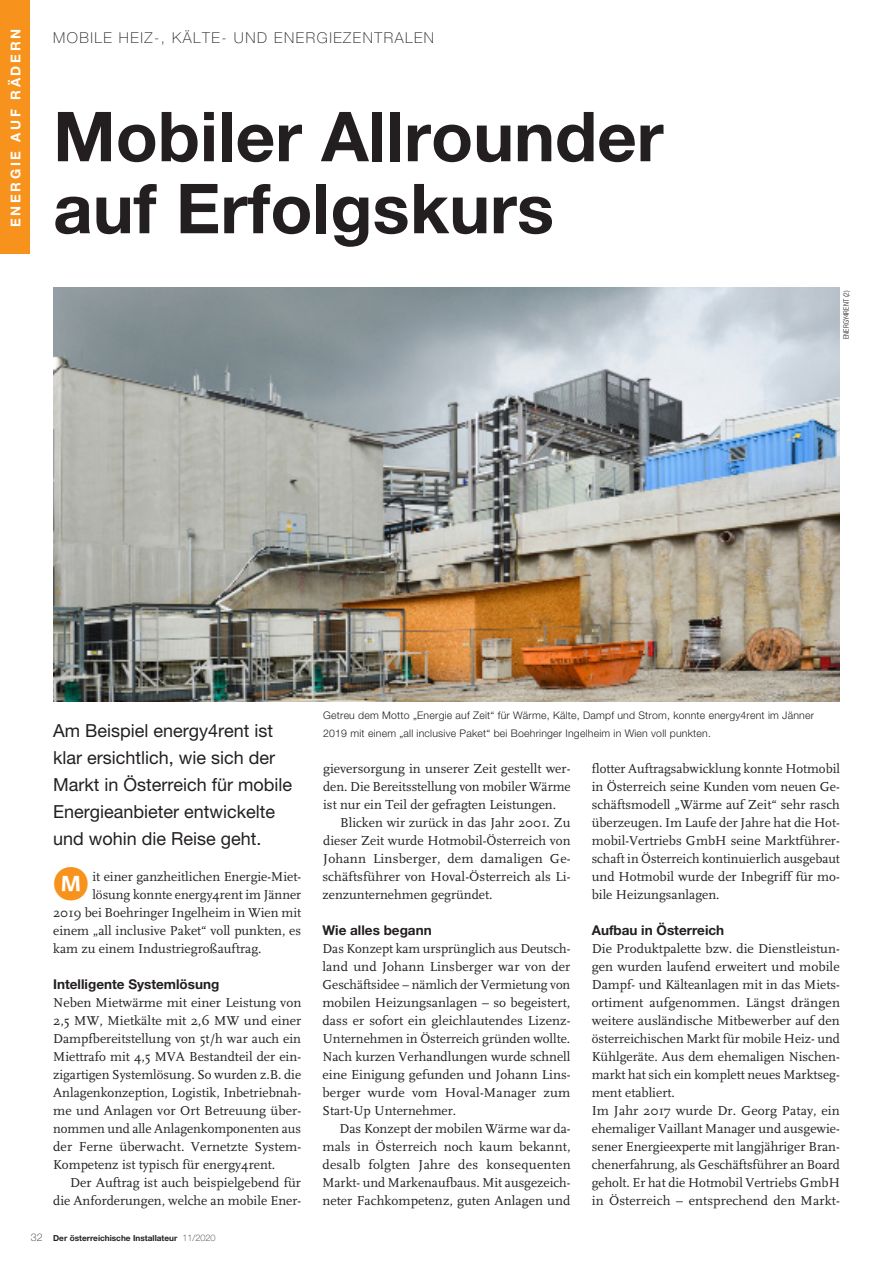
<style>
.page{position:relative;width:893px;height:1263px;background:#fff}
.page>*{position:absolute;margin:0;border:0;box-sizing:border-box;transform-origin:0 0}
.t1{font:700 69px "Helvetica Neue LT Std";color:#231f20}
._03__Fließtext__Ini{font:35.55px "Whitney Index Black Round Bd";color:#f7931d}
._02_Vorspann{font:18px/27px "Helvetica Neue LT Std";color:#231f20}
._10_Ressortzeile{font:100 15px "Helvetica Neue LT Std";letter-spacing:.1em;color:#231f20}
._03_Fließtext{font:13.5px/18px "FF Scala";color:#231f20;text-align:justify}
._03_01_Fließtext_mit{font:13.5px/18px "FF Scala";color:#231f20;text-align:justify}
._03__Fließtext__Ini-2{font:13.5px "FF Scala";color:#231f20}
._04_Zwischenüberschr{font:700 13.5px "Helvetica Neue LT Std";color:#231f20}
.HAUPTTHEMA_BALKEN{font:700 13.5px "Helvetica Neue LT Std";letter-spacing:.2em;color:#fff}
._04_Bildunterschrift{font:300 10.5px/18px "Helvetica Neue LT Std";letter-spacing:.02em;color:#231f20}
.t2{font:700 8.25px "Helvetica Neue LT Std";color:#231f20}
._15_Fotocredit{font:300 condensed 7.5px "Helvetica Neue LT Std";color:#231f20}
.s1{font-weight:100;font-size:10.5px}
.s2{font-weight:100;font-size:9px}
</style>
<div class="page">
<img style="left:53px;top:287px;width:787px;height:414px">
<div style="left:0;top:0;width:30px;height:254px;background:#f7931d"></div>
<p class="HAUPTTHEMA_BALKEN" style="left:7px;top:227px;width:200px;rotate:-90deg">ENERGIE AUF RÄDERN</p>
<p class="_10_Ressortzeile" style="left:53px;top:29px;width:382px">MOBILE HEIZ-, KÄLTE- UND ENERGIEZENTRALEN</p>
<h1 class="t1" style="left:53px;top:94px;width:612px">Mobiler Allrounder</h1>
<h1 class="t1" style="left:53px;top:166px;width:502px">auf Erfolgskurs</h1>
<p class="_15_Fotocredit" style="left:842px;top:339px;width:50px;rotate:-90deg">ENERGY4RENT (2)</p>
<p class="_02_Vorspann" style="left:53px;top:717px;width:241px">Am Beispiel energy4rent ist klar ersichtlich, wie sich der<br>Markt in Österreich für mobile<br>Energieanbieter entwickelte und wohin die Reise geht.</p>
<p class="_03__Fließtext__Ini" style="left:53px;top:867px;width:37px">M</p>
<p class="_03__Fließtext__Ini-2" style="left:92px;top:869px;width:210px">it einer ganzheitlichen Energie-Miet-</p>
<p class="_03__Fließtext__Ini-2" style="left:92px;top:887px;width:210px">lösung konnte energy4rent im Jänner</p>
<p class="_03__Fließtext__Ini-2" style="left:53px;top:905px;width:250px">2019 bei Boehringer Ingelheim in Wien mit</p>
<p class="_03__Fließtext__Ini-2" style="left:53px;top:923px;width:250px">einem „all inclusive Paket“ voll punkten, es</p>
<p class="_03__Fließtext__Ini-2" style="left:53px;top:941px;width:210px">kam zu einem Industriegroßauftrag.</p>
<p class="_04_Zwischenüberschr" style="left:53px;top:976px;width:168px">Intelligente Systemlösung</p>
<p class="_03_Fließtext" style="left:53px;top:994px;width:250px">Neben Mietwärme mit einer Leistung von 2,5 MW, Mietkälte mit 2,6 MW und einer Dampfbereitstellung von 5t/h war auch ein Miettrafo mit 4,5 MVA Bestandteil der ein&shy;zigartigen Systemlösung. So wurden z.B. die Anlagenkonzeption, Logistik, Inbetriebnah&shy;me und Anlagen vor Ort Betreuung über&shy;nommen und alle Anlagenkomponenten aus der Ferne überwacht. Vernetzte System-Kompetenz ist typisch für energy4rent.</p>
<p class="_03_01_Fließtext_mit" style="left:53px;top:1174px;width:250px;text-align:right">Der Auftrag ist auch beispielgebend für die Anforderungen, welche an mobile Ener-</p>
<p class="t2" style="left:31px;top:1233px;width:186px"><span class="s1">32</span> Der österreichische Installateur <span class="s2">11/2020</span></p>
<p class="_04_Bildunterschrift" style="left:323px;top:706px;width:492px">Getreu dem Motto „Energie auf Zeit“ für Wärme, Kälte, Dampf und Strom, konnte energy4rent im Jänner<br>2019 mit einem „all inclusive Paket“ bei Boehringer Ingelheim in Wien voll punkten.</p>
<p class="_03_01_Fließtext_mit" style="left:323px;top:760px;width:249px">gieversorgung in unserer Zeit gestellt wer&shy;den. Die Bereitsstellung von mobiler Wärme ist nur ein Teil der gefragten Leistungen.</p>
<p class="_03_01_Fließtext_mit" style="left:322px;top:814px;width:250px;text-indent:18px">Blicken wir zurück in das Jahr 2001. Zu dieser Zeit wurde Hotmobil-Österreich von Johann Linsberger, dem damaligen Ge&shy;schäftsführer von Hoval-Österreich als Li&shy;zenzunternehmen gegründet.</p>
<p class="_04_Zwischenüberschr" style="left:322px;top:922px;width:111px">Wie alles begann</p>
<p class="_03_Fließtext" style="left:322px;top:940px;width:250px">Das Konzept kam ursprünglich aus Deutsch&shy;land und Johann Linsberger war von der Geschäftsidee – nämlich der Vermietung von mobilen Heizungsanlagen – so begeistert, dass er sofort ein gleichlautendes Lizenz-Unternehmen in Österreich gründen wollte.<br>Nach kurzen Verhandlungen wurde schnell eine Einigung gefunden und Johann Lins&shy;berger wurde vom Hoval-Manager zum Start-Up Unternehmer.</p>
<p class="_03_01_Fließtext_mit" style="left:322px;top:1120px;width:250px;text-indent:17px">Das Konzept der mobilen Wärme war da&shy;mals in Österreich noch kaum bekannt, desalb folgten Jahre des konsequenten Markt- und Markenaufbaus. Mit ausgezeich&shy;neter Fachkompetenz, guten Anlagen und</p>
<p class="_03_01_Fließtext_mit" style="left:592px;top:760px;width:250px">flotter Auftragsabwicklung konnte Hotmobil in Österreich seine Kunden vom neuen Ge&shy;schäftsmodell „Wärme auf Zeit“ sehr rasch überzeugen. Im Laufe der Jahre hat die Hot&shy;mobil-Vertriebs GmbH seine Marktführer&shy;schaft in Österreich kontinuierlich ausgebaut und Hotmobil wurde der Inbegriff für mo&shy;bile Heizungsanlagen.</p>
<p class="_04_Zwischenüberschr" style="left:592px;top:922px;width:134px">Aufbau in Österreich</p>
<p class="_03_Fließtext" style="left:592px;top:940px;width:250px">Die Produktpalette bzw. die Dienstleistun&shy;gen wurden laufend erweitert und mobile Dampf- und Kälteanlagen mit in das Miets&shy;ortiment aufgenommen. Längst drängen weitere ausländische Mitbewerber auf den österreichischen Markt für mobile Heiz- und Kühlgeräte. Aus dem ehemaligen Nischen&shy;markt hat sich ein komplett neues Marktseg&shy;ment etabliert.</p>
<p class="_03_Fließtext" style="left:592px;top:1102px;width:250px">Im Jahr 2017 wurde Dr. Georg Patay, ein ehemaliger Vaillant Manager und ausgewie&shy;sener Energieexperte mit langjähriger Bran&shy;chenerfahrung, als Geschäftsführer an Board geholt. Er hat die Hotmobil Vertriebs GmbH in Österreich – entsprechend den Markt-</p>
</div>
